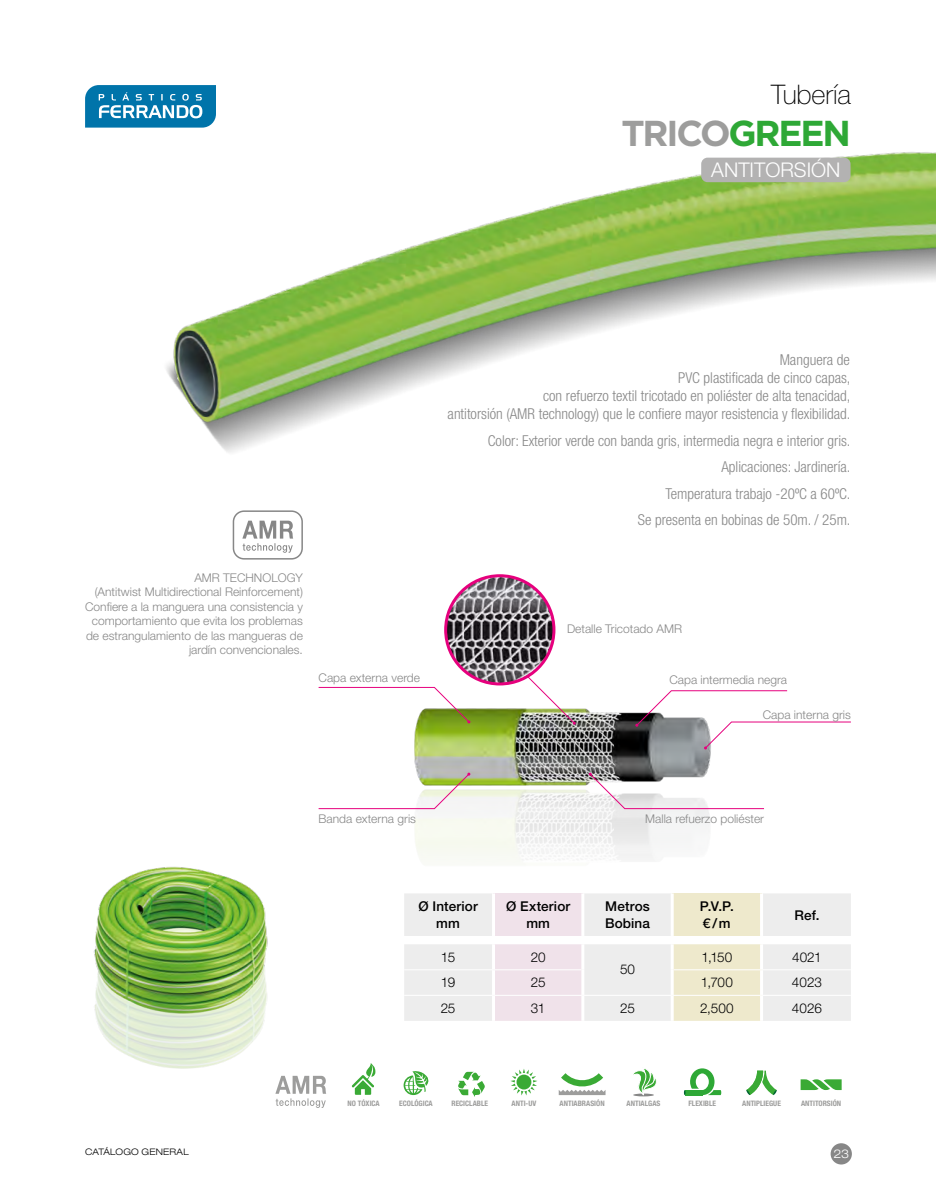
<style>
.page{position:relative;width:936px;height:1191px;background:#fff}
.page>*{position:absolute;margin:0;border:0;box-sizing:border-box;transform-origin:0 0}
.t1{font:700 36px "Gotham";letter-spacing:-.06em;color:#9d9d9c}
.t2{font:100 27px "Helvetica Neue LT Std";letter-spacing:-.005em;color:#000}
.t3{font:300 20.25px "Helvetica Neue LT Std";color:#fff}
.t4{font:300 condensed 15px/18px "Helvetica Neue LT Std";color:#878787;text-align:right}
.t5{font:500 13.5px/16.2px "Helvetica Neue LT Std";letter-spacing:.01em;color:#000;text-align:center}
.t6{font:300 13.5px "Helvetica Neue LT Std";letter-spacing:-.005em;color:#000}
.t7{font:300 12px/14.4px "Helvetica Neue LT Std";color:#878787;text-align:right}
.t8{font:300 expanded 12px "Helvetica Neue LT Std";color:#fff}
.t9{font:300 expanded 9px "Helvetica Neue LT Std";letter-spacing:.02em;color:#000}
.t10{font:700 condensed 7.5px "Helvetica Neue LT Std";color:#9d9d9c}
.s1{color:#2ea836}
</style>
<div class="page">
<img style="left:166px;top:152px;width:769px;height:408px">
<img style="left:93px;top:866px;width:175px;height:203px">
<svg style="left:275px;top:1075px;width:51px;height:33px"></svg>
<svg style="left:510px;top:1069px;width:27px;height:26px"></svg>
<svg style="left:458px;top:1071px;width:27px;height:26px"></svg>
<svg style="left:352px;top:1063px;width:24px;height:31px"></svg>
<svg style="left:403px;top:1071px;width:26px;height:24px"></svg>
<svg style="left:684px;top:1068px;width:37px;height:27px"></svg>
<svg style="left:558px;top:1073px;width:47px;height:22px"></svg>
<svg style="left:746px;top:1070px;width:31px;height:25px"></svg>
<svg style="left:800px;top:1079px;width:41px;height:11px"></svg>
<hr style="left:633px;top:1093px;width:21px;height:3px;background:#878787;border-radius:50%">
<svg style="left:633px;top:1068px;width:24px;height:27px"></svg>
<svg style="left:404px;top:944px;width:446px;height:76px;background:#eeeae6"></svg>
<hr style="left:492px;top:944px;width:3px;height:25px;background:#fff">
<hr style="left:492px;top:970px;width:3px;height:25px;background:#fff">
<hr style="left:492px;top:995px;width:3px;height:25px;background:#fff">
<hr style="left:581px;top:944px;width:3px;height:25px;background:#fff">
<hr style="left:581px;top:969px;width:3px;height:26px;background:#fff">
<hr style="left:581px;top:995px;width:3px;height:25px;background:#fff">
<hr style="left:670px;top:944px;width:3px;height:25px;background:#fff">
<hr style="left:670px;top:969px;width:3px;height:26px;background:#fff">
<hr style="left:670px;top:995px;width:3px;height:25px;background:#fff">
<hr style="left:760px;top:944px;width:3px;height:25px;background:#fff">
<hr style="left:760px;top:970px;width:3px;height:25px;background:#fff">
<hr style="left:760px;top:995px;width:3px;height:25px;background:#fff">
<hr style="left:404px;top:969px;width:89px;height:1px;background:#fff">
<hr style="left:493px;top:969px;width:88px;height:1px;background:#fff">
<hr style="left:673px;top:969px;width:88px;height:1px;background:#fff">
<hr style="left:761px;top:969px;width:89px;height:1px;background:#fff">
<hr style="left:404px;top:995px;width:89px;height:1px;background:#fff">
<hr style="left:493px;top:995px;width:90px;height:1px;background:#fff">
<hr style="left:583px;top:995px;width:89px;height:1px;background:#fff">
<hr style="left:672px;top:995px;width:89px;height:1px;background:#fff">
<hr style="left:761px;top:995px;width:89px;height:1px;background:#fff">
<div style="left:404px;top:893px;width:446px;height:43px;background:#ededed"></div>
<div style="left:493px;top:893px;width:90px;height:43px;background:#f0e2ea"></div>
<div style="left:672px;top:893px;width:89px;height:43px;background:#eee9cc"></div>
<hr style="left:492px;top:893px;width:3px;height:43px;background:#fff">
<hr style="left:581px;top:893px;width:3px;height:43px;background:#fff">
<hr style="left:670px;top:893px;width:3px;height:43px;background:#fff">
<hr style="left:760px;top:893px;width:3px;height:43px;background:#fff">
<img style="left:414px;top:708px;width:297px;height:66px">
<img style="left:401px;top:774px;width:329px;height:86px">
<svg style="left:318px;top:686px;width:152px;height:37px"></svg>
<svg style="left:521px;top:670px;width:54px;height:54px"></svg>
<svg style="left:318px;top:772px;width:152px;height:37px"></svg>
<svg style="left:588px;top:772px;width:176px;height:37px"></svg>
<svg style="left:635px;top:690px;width:216px;height:59px"></svg>
<img style="left:445px;top:576px;width:109px;height:108px;border-radius:54px">
<div style="left:444px;top:574px;width:111px;height:111px;border:3px solid #e6007d;border-radius:50%"></div>
<svg style="left:242px;top:520px;width:51px;height:33px"></svg>
<div style="left:233px;top:510px;width:70px;height:49px;border:2px solid #878787;border-radius:11px"></div>
<div style="left:701px;top:158px;width:149px;height:24px;background:#b3b2b2;border-radius:6px"></div>
<div style="left:830px;top:1143px;width:21px;height:21px;background:#878787;border-radius:50%"></div>
<svg style="left:85px;top:85px;width:131px;height:43px;background:#2b8bb8"></svg>
<h2 class="t2" style="left:771px;top:79px;width:81px">Tubería</h2>
<h1 class="t1" style="left:621px;top:109px;width:231px">TRICO<span class="s1">GREEN</span></h1>
<h3 class="t3" style="left:711px;top:158px;width:131px">ANTITORSIÓN</h3>
<p class="t7" style="left:85px;top:570px;width:219px">AMR TECHNOLOGY<br>(Antitwist Multidirectional Reinforcement)<br>Confiere a la manguera una consistencia y comportamiento que evita los problemas de estrangulamiento de las mangueras de jardín convencionales.</p>
<p class="t7" style="left:318px;top:670px;width:103px">Capa externa verde</p>
<p class="t4" style="left:447px;top:351px;width:404px">Manguera de<br>PVC plastificada de cinco capas,<br>con refuerzo textil tricotado en poliéster de alta tenacidad,<br>antitorsión (AMR technology) que le confiere mayor resistencia y flexibilidad.</p>
<p class="t4" style="left:488px;top:427px;width:364px;line-height:26.5px">Color: Exterior verde con banda gris, intermedia negra e interior gris.<br>Aplicaciones: Jardinería.<br>Temperatura trabajo -20ºC a 60ºC.<br>Se presenta en bobinas de 50m. / 25m.</p>
<p class="t7" style="left:567px;top:621px;width:116px">Detalle Tricotado AMR</p>
<p class="t7" style="left:669px;top:672px;width:119px">Capa intermedia negra</p>
<p class="t7" style="left:762px;top:707px;width:90px">Capa interna gris</p>
<p class="t7" style="left:318px;top:811px;width:99px">Banda externa gris</p>
<p class="t7" style="left:645px;top:811px;width:120px">Malla refuerzo poliéster</p>
<p class="t5" style="left:418px;top:898px;width:61px">Ø Interior mm</p>
<p class="t5" style="left:506px;top:898px;width:66px">Ø Exterior mm</p>
<p class="t5" style="left:605px;top:898px;width:47px;text-align:left">Metros<br>Bobina</p>
<p class="t5" style="left:700px;top:898px;width:35px;text-align:left">P.V.P. €/m</p>
<p class="t5" style="left:794px;top:906px;width:27px">Ref.</p>
<p class="t6" style="left:441px;top:948px;width:16px">15</p>
<p class="t6" style="left:530px;top:948px;width:16px">20</p>
<p class="t6" style="left:620px;top:961px;width:17px">50</p>
<p class="t6" style="left:701px;top:948px;width:32px">1,150</p>
<p class="t6" style="left:792px;top:948px;width:31px">4021</p>
<p class="t6" style="left:441px;top:974px;width:16px">19</p>
<p class="t6" style="left:531px;top:974px;width:16px">25</p>
<p class="t6" style="left:700px;top:974px;width:34px">1,700</p>
<p class="t6" style="left:792px;top:974px;width:31px">4023</p>
<p class="t6" style="left:440px;top:1000px;width:16px">25</p>
<p class="t6" style="left:531px;top:1000px;width:16px">31</p>
<p class="t6" style="left:620px;top:1000px;width:16px">25</p>
<p class="t6" style="left:700px;top:1000px;width:35px">2,500</p>
<p class="t6" style="left:791px;top:1000px;width:31px">4026</p>
<p class="t10" style="left:347px;top:1098px;width:34px">NO TÓXICA</p>
<p class="t10" style="left:399px;top:1098px;width:35px">ECOLÓGICA</p>
<p class="t10" style="left:451px;top:1098px;width:38px">RECICLABLE</p>
<p class="t10" style="left:511px;top:1098px;width:26px">ANTI-UV</p>
<p class="t10" style="left:559px;top:1098px;width:46px">ANTIABRASIÓN</p>
<p class="t10" style="left:626px;top:1098px;width:35px">ANTIALGAS</p>
<p class="t10" style="left:688px;top:1098px;width:29px">FLEXIBLE</p>
<p class="t10" style="left:742px;top:1098px;width:40px">ANTIPLIEGUE</p>
<p class="t10" style="left:801px;top:1098px;width:42px">ANTITORSIÓN</p>
<p class="t9" style="left:85px;top:1146px;width:105px">CATÁLOGO GENERAL</p>
<p class="t8" style="left:833px;top:1146px;width:17px">23</p>
</div>
